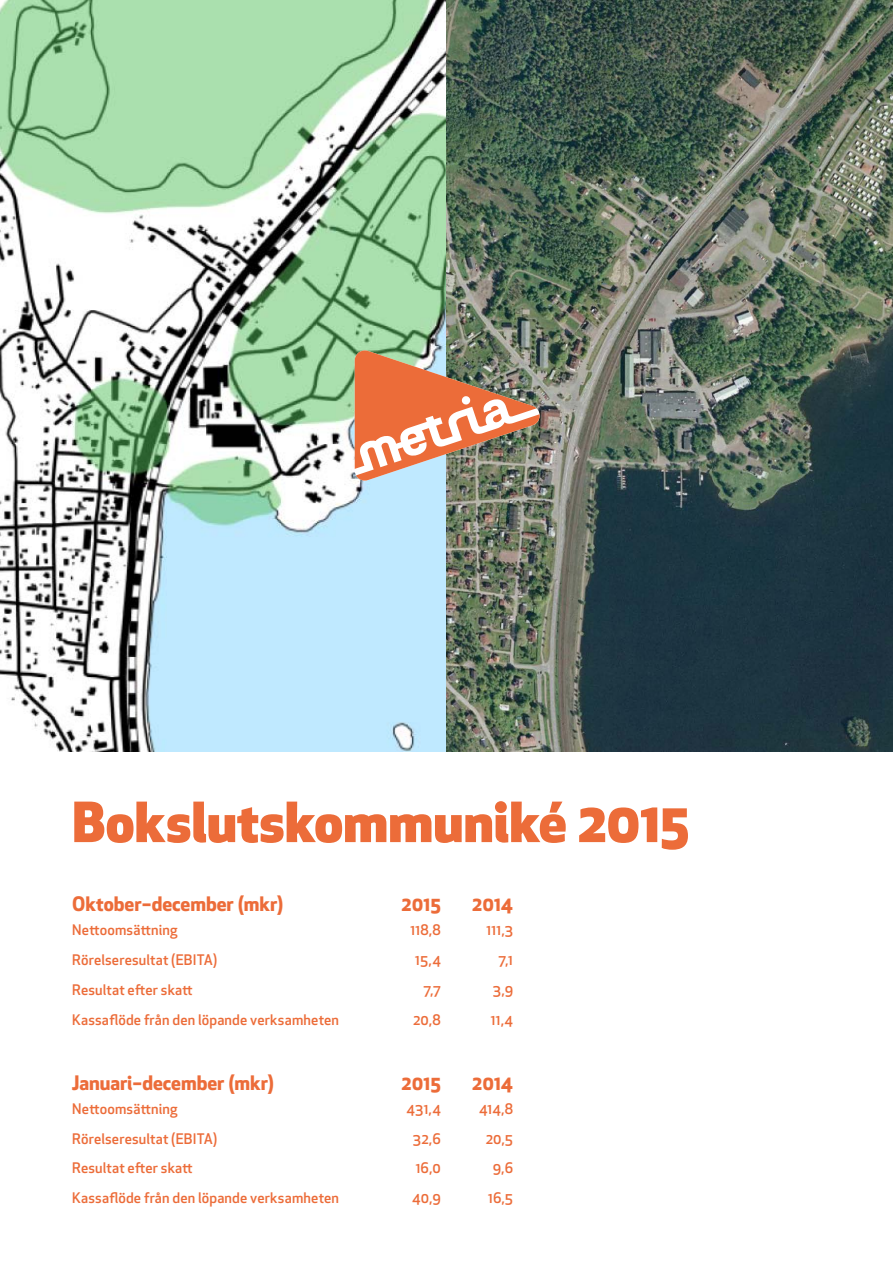
<style>
.page{position:relative;width:893px;height:1263px;background:#fff}
.page>*{position:absolute;margin:0;border:0;box-sizing:border-box;transform-origin:0 0}
.t1{font:800 54px "Apex New";letter-spacing:.005em;color:#ec6c39}
.t2{font:700 19.5px "Apex New";letter-spacing:-.005em;color:#ec6c39}
.t3{font:500 14.25px "Apex New";letter-spacing:.01em;color:#ec6c39}
</style>
<div class="page">
<img style="left:0;top:0;width:893px;height:752px">
<img style="left:355px;top:350px;width:185px;height:131px">
<h1 class="t1" style="left:72px;top:784px;width:618px">Bokslutskommuniké 2015</h1>
<h2 class="t2" style="left:72px;top:890px;width:213px">Oktober–december (mkr)</h2>
<h2 class="t2" style="left:401px;top:890px;width:41px">2015</h2>
<h2 class="t2" style="left:472px;top:890px;width:43px">2014</h2>
<p class="t3" style="left:72px;top:920px;width:107px">Nettoomsättning</p>
<p class="t3" style="left:410px;top:920px;width:32px">118,8</p>
<p class="t3" style="left:487px;top:920px;width:28px">111,3</p>
<p class="t3" style="left:72px;top:950px;width:147px">Rörelseresultat (EBITA)</p>
<p class="t3" style="left:415px;top:950px;width:27px">15,4</p>
<p class="t3" style="left:498px;top:950px;width:16px">7,1</p>
<p class="t3" style="left:72px;top:980px;width:122px">Resultat efter skatt</p>
<p class="t3" style="left:424px;top:980px;width:19px">7,7</p>
<p class="t3" style="left:493px;top:980px;width:22px">3,9</p>
<p class="t3" style="left:72px;top:1010px;width:268px">Kassaflöde från den löpande verksamheten</p>
<p class="t3" style="left:413px;top:1010px;width:29px">20,8</p>
<p class="t3" style="left:491px;top:1010px;width:24px">11,4</p>
<h2 class="t2" style="left:72px;top:1068px;width:203px">Januari–december (mkr)</h2>
<h2 class="t2" style="left:401px;top:1068px;width:41px">2015</h2>
<h2 class="t2" style="left:472px;top:1068px;width:43px">2014</h2>
<p class="t3" style="left:72px;top:1099px;width:107px">Nettoomsättning</p>
<p class="t3" style="left:407px;top:1099px;width:36px">431,4</p>
<p class="t3" style="left:479px;top:1099px;width:36px">414,8</p>
<p class="t3" style="left:72px;top:1129px;width:147px">Rörelseresultat (EBITA)</p>
<p class="t3" style="left:413px;top:1129px;width:30px">32,6</p>
<p class="t3" style="left:486px;top:1129px;width:29px">20,5</p>
<p class="t3" style="left:72px;top:1159px;width:122px">Resultat efter skatt</p>
<p class="t3" style="left:416px;top:1159px;width:27px">16,0</p>
<p class="t3" style="left:493px;top:1159px;width:22px">9,6</p>
<p class="t3" style="left:72px;top:1188px;width:268px">Kassaflöde från den löpande verksamheten</p>
<p class="t3" style="left:412px;top:1188px;width:30px">40,9</p>
<p class="t3" style="left:488px;top:1188px;width:27px">16,5</p>
</div>
